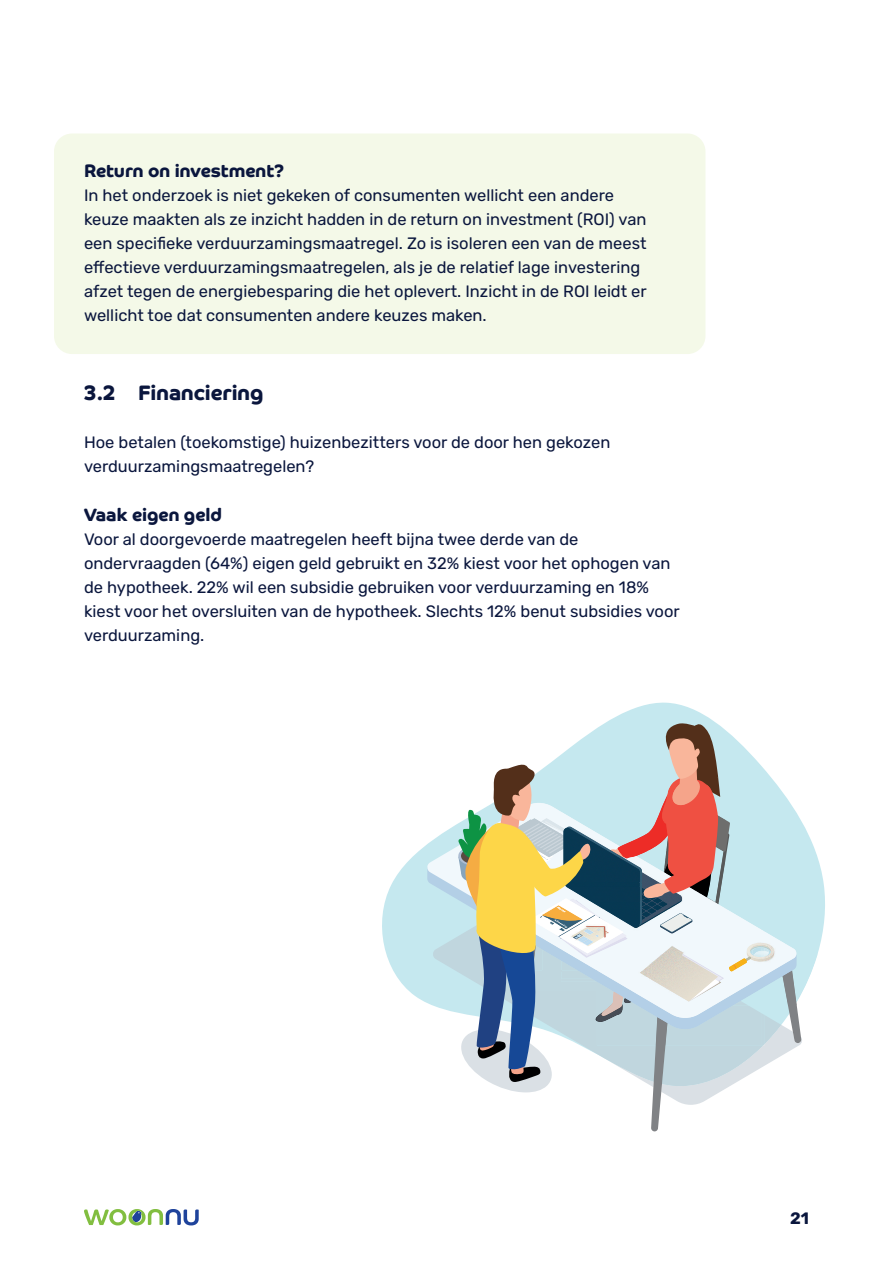
<style>
.page{position:relative;width:893px;height:1263px;background:#fff}
.page>*{position:absolute;margin:0;border:0;box-sizing:border-box;transform-origin:0 0}
.t1{font:700 21px "Co Headline";color:#0a163d}
.t2{font:700 18px "Co Headline";color:#0a163d}
.t3{font:16.5px/24px "Rubik";color:#0a163d}
.t4{font:700 16.5px "Rubik";color:#0a163d}
</style>
<div class="page">
<svg style="left:84px;top:1209px;width:115px;height:16px"></svg>
<div style="left:54px;top:134px;width:651px;height:220px;background:#f4f9e8;border-radius:18px"></div>
<svg style="left:382px;top:702px;width:443px;height:301px"></svg>
<img style="left:803px;top:900px;width:14px;height:103px">
<svg style="left:432px;top:722px;width:371px;height:409px"></svg>
<img style="left:544px;top:917px;width:22px;height:15px">
<p class="t2" style="left:84px;top:160px;width:202px">Return on investment?</p>
<p class="t3" style="left:84px;top:184px;width:564px">In het onderzoek is niet gekeken of consumenten wellicht een andere keuze maakten als ze inzicht hadden in de return on investment (ROI) van een specifieke verduurzamingsmaatregel. Zo is isoleren een van de meest effectieve verduurzamingsmaatregelen, als je de relatief lage investering afzet tegen de energiebesparing die het oplevert. Inzicht in de ROI leidt er wellicht toe dat consumenten andere keuzes maken.</p>
<p class="t1" style="left:84px;top:380px;width:181px">3.2 Financiering</p>
<p class="t3" style="left:84px;top:430px;width:528px">Hoe betalen (toekomstige) huizenbezitters voor de door hen gekozen verduurzamingsmaatregelen?</p>
<p class="t2" style="left:84px;top:504px;width:139px">Vaak eigen geld</p>
<p class="t3" style="left:84px;top:528px;width:597px">Voor al doorgevoerde maatregelen heeft bijna twee derde van de ondervraagden (64%) eigen geld gebruikt en 32% kiest voor het ophogen van de hypotheek. 22% wil een subsidie gebruiken voor verduurzaming en 18% kiest voor het oversluiten van de hypotheek. Slechts 12% benut subsidies voor verduurzaming.</p>
<p class="t4" style="left:790px;top:1209px;width:20px">21</p>
</div>
